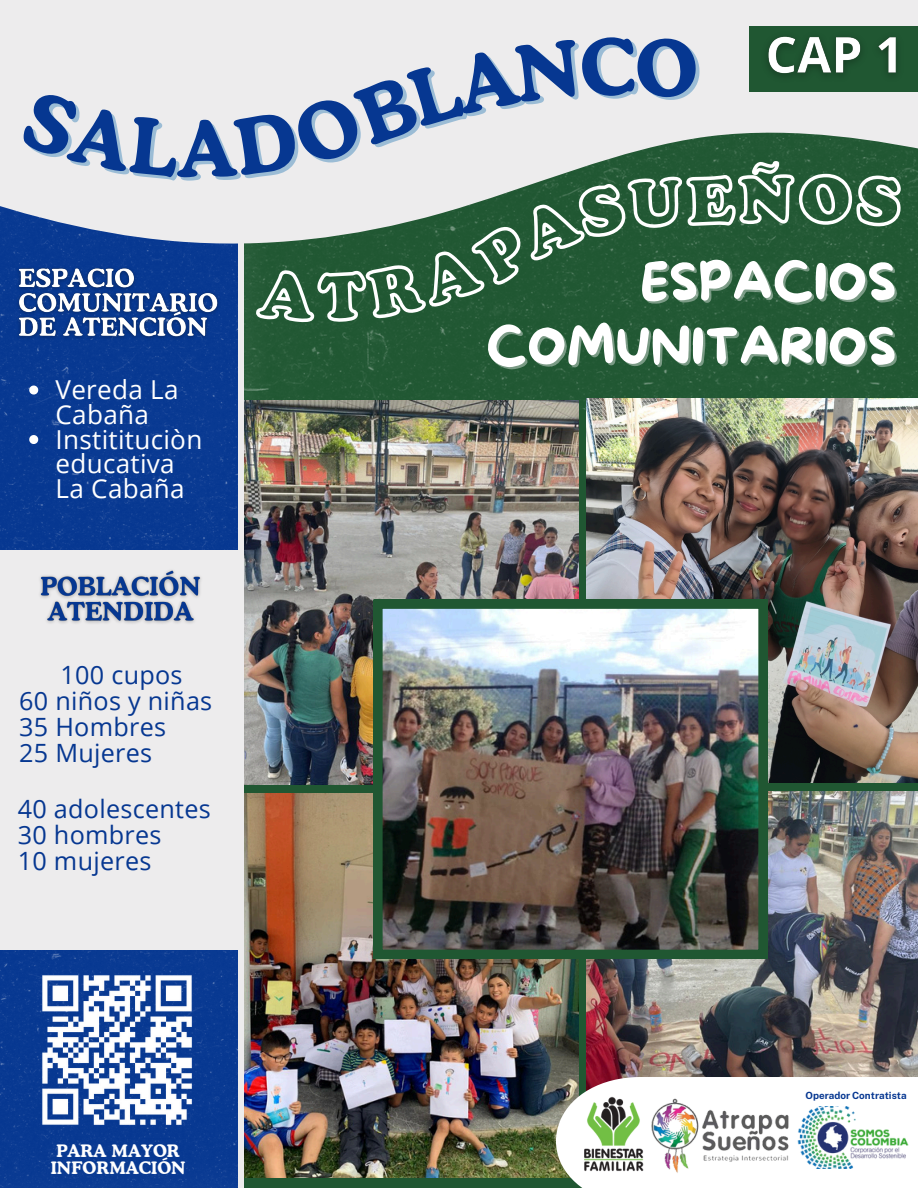
<style>
.page{position:relative;width:918px;height:1188px;background:#fff}
.page>*{position:absolute;margin:0;border:0;box-sizing:border-box;transform-origin:0 0}
.t1{font:50.55px "More Sugar";color:#fff}
.t2{font:26.1px/24.8px "Open Sans";letter-spacing:.01em;color:#fff}
.t3{font:25.2px/25.8px "Open Sans";letter-spacing:.01em;color:#063791}
.t4{font:700 17.1px/16.8px "Cooper BT";color:#fff;text-align:center}
.t5{font:700 9.9px "Public Sans";color:#063791}
</style>
<div class="page">
<img style="left:244px;top:410px;width:334px;height:374px">
<img style="left:244px;top:793px;width:334px;height:385px">
<img style="left:586px;top:410px;width:332px;height:373px">
<img style="left:586px;top:792px;width:332px;height:285px">
<img style="left:244px;top:249px;width:674px;height:161px">
<div style="left:0;top:249px;width:238px;height:938px;background:#093a92"></div>
<div style="left:0;top:551px;width:241px;height:399px;background:#edeced"></div>
<div style="left:238px;top:239px;width:6px;height:949px;background:#edeced"></div>
<img style="left:374px;top:600px;width:393px;height:359px">
<img style="left:32px;top:966px;width:169px;height:168px">
<div style="left:0;top:0;width:918px;height:242px;background:#edeced"></div>
<div style="left:749px;top:26px;width:169px;height:66px;background:#205732"></div>
<svg style="left:556px;top:1077px;width:293px;height:111px"></svg>
<img style="left:581px;top:1095px;width:214px;height:79px">
<img style="left:797px;top:1107px;width:112px;height:62px">
<svg style="left:29px;top:386px;width:9px;height:9px"></svg>
<svg style="left:29px;top:435px;width:9px;height:9px"></svg>
<img style="left:40px;top:570px;width:161px;height:54px">
<img style="left:12px;top:261px;width:214px;height:85px">
<img style="left:752px;top:23px;width:163px;height:70px">
<svg style="left:20px;top:36px;width:884px;height:290px;background:#94aba4"></svg>
<h2 class="t2" style="left:56px;top:377px;width:125px">Vereda La<br>Cabaña</h2>
<h2 class="t2" style="left:56px;top:426px;width:148px">Institituciòn educativa<br>La Cabaña</h2>
<p class="t3" style="left:19px;top:661px;width:195px;text-indent:41px">100 cupos<br>60 niños y niñas<br>35 Hombres<br>25 Mujeres</p>
<p class="t3" style="left:18px;top:795px;width:195px">40 adolescentes<br>30 hombres<br>10 mujeres</p>
<h2 class="t4" style="left:51px;top:1142px;width:136px">PARA MAYOR<br>INFORMACIÓN</h2>
<p class="t1" style="left:640px;top:254px;width:258px">ESPACIOS</p>
<p class="t1" style="left:486px;top:319px;width:412px">COMUNITARIOS</p>
<p class="t5" style="left:806px;top:1090px;width:103px">Operador Contratista</p>
</div>
